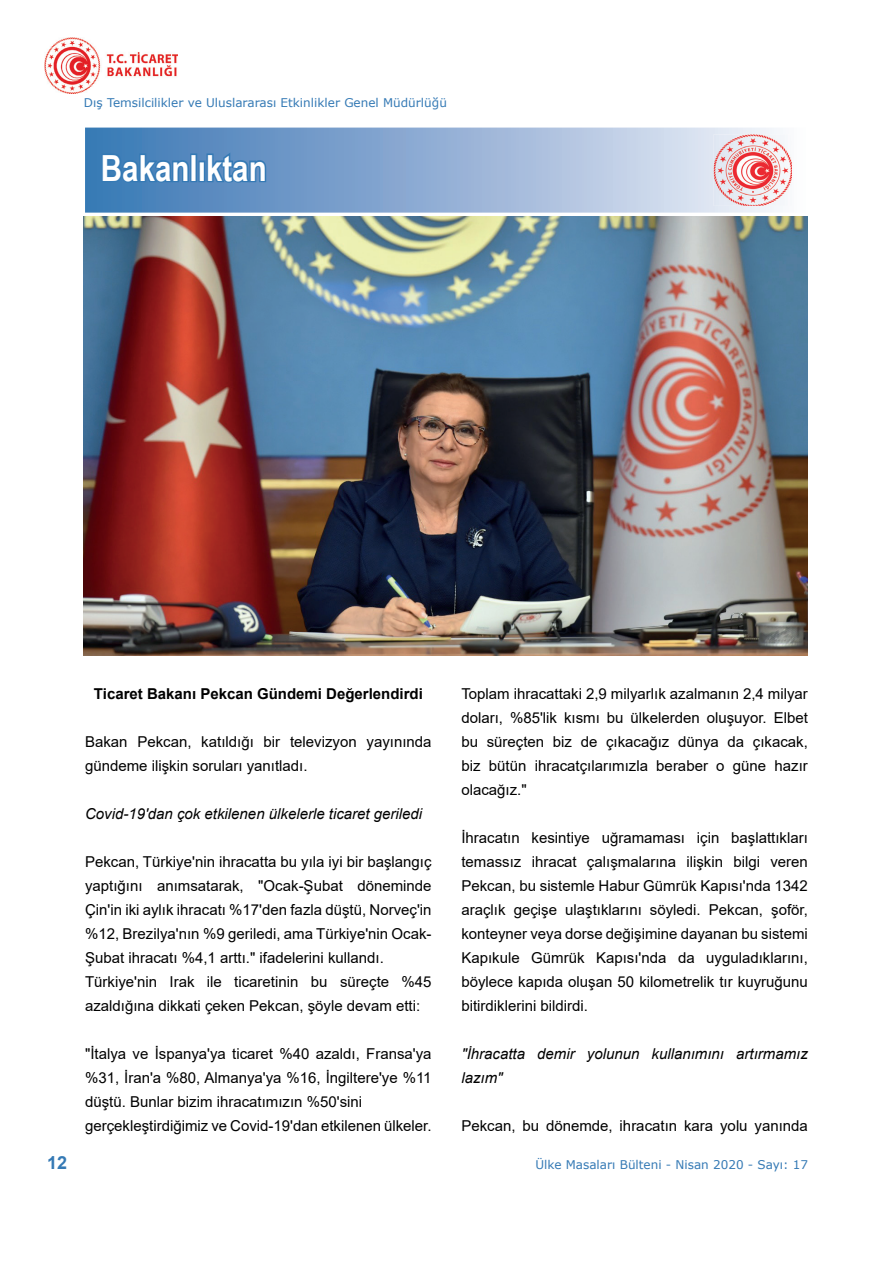
<style>
.page{position:relative;width:893px;height:1263px;background:#fff}
.page>*{position:absolute;margin:0;border:0;box-sizing:border-box;transform-origin:0 0}
.t1{font:700 36px "Arial Narrow";color:#fff}
.t2{font:700 18px "Arial";color:#357ab5}
.t3{font:15px/24px "Arial";color:#000}
.t4{font:italic 15px/24px "Arial";color:#000}
.t5{font:700 15px "Arial";color:#000}
.t6{font:12px "Verdana";color:#357ab5}
</style>
<div class="page">
<img style="left:44px;top:38px;width:134px;height:55px">
<svg style="left:85px;top:128px;width:692px;height:85px;background:#91b0d5"></svg>
<img style="left:714px;top:134px;width:78px;height:72px">
<svg style="left:100px;top:151px;width:91px;height:34px;background:#3d7db7"></svg>
<div style="left:190px;top:153px;width:7px;height:29px;border:3px solid #357ab5"></div>
<div style="left:198px;top:161px;width:7px;height:21px;border:3px solid #357ab5"></div>
<svg style="left:205px;top:150px;width:63px;height:35px;background:#4a84bb"></svg>
<img style="left:84px;top:216px;width:724px;height:440px">
<p class="t6" style="left:84px;top:94px;width:364px">Dış Temsilcilikler ve Uluslararası Etkinlikler Genel Müdürlüğü</p>
<h1 class="t1" style="left:101px;top:141px;width:167px">Bakanlıktan</h1>
<p class="t2" style="left:47px;top:1150px;width:22px">12</p>
<p class="t5" style="left:94px;top:683px;width:331px">Ticaret Bakanı Pekcan Gündemi Değerlendirdi</p>
<p class="t3" style="left:85px;top:730px;width:348px">Bakan Pekcan, katıldığı bir televizyon yayınında gündeme ilişkin soruları yanıtladı.</p>
<p class="t4" style="left:85px;top:802px;width:339px">Covid-19'dan çok etkilenen ülkelerle ticaret geriledi</p>
<p class="t3" style="left:85px;top:850px;width:348px">Pekcan, Türkiye'nin ihracatta bu yıla iyi bir başlangıç yaptığını anımsatarak, "Ocak-Şubat döneminde Çin'in iki aylık ihracatı %17'den fazla düştü, Norveç'in %12, Brezilya'nın %9 geriledi, ama Türkiye'nin Ocak-Şubat ihracatı %4,1 arttı." ifadelerini kullandı.<br>Türkiye'nin Irak ile ticaretinin bu süreçte %45 azaldığına dikkati çeken Pekcan, şöyle devam etti:</p>
<p class="t3" style="left:85px;top:1042px;width:348px">"İtalya ve İspanya'ya ticaret %40 azaldı, Fransa'ya %31, İran'a %80, Almanya'ya %16, İngiltere'ye %11 düştü. Bunlar bizim ihracatımızın %50'sini gerçekleştirdiğimiz ve Covid-19'dan etkilenen ülkeler.</p>
<p class="t3" style="left:461px;top:682px;width:348px;text-align:justify">Toplam ihracattaki 2,9 milyarlık azalmanın 2,4 milyar doları, %85'lik kısmı bu ülkelerden oluşuyor. Elbet bu süreçten biz de çıkacağız dünya da çıkacak, biz bütün ihracatçılarımızla beraber o güne hazır olacağız."</p>
<p class="t3" style="left:461px;top:826px;width:348px;text-align:justify">İhracatın kesintiye uğramaması için başlattıkları temassız ihracat çalışmalarına ilişkin bilgi veren Pekcan, bu sistemle Habur Gümrük Kapısı'nda 1342 araçlık geçişe ulaştıklarını söyledi. Pekcan, şoför, konteyner veya dorse değişimine dayanan bu sistemi Kapıkule Gümrük Kapısı'nda da uyguladıklarını, böylece kapıda oluşan 50 kilometrelik tır kuyruğunu bitirdiklerini bildirdi.</p>
<p class="t4" style="left:461px;top:1042px;width:348px">"İhracatta demir yolunun kullanımını artırmamız lazım"</p>
<p class="t3" style="left:461px;top:1114px;width:348px">Pekcan, bu dönemde, ihracatın kara yolu yanında</p>
<p class="t6" style="left:535px;top:1157px;width:274px">Ülke Masaları Bülteni - Nisan 2020 - Sayı: 17</p>
</div>
